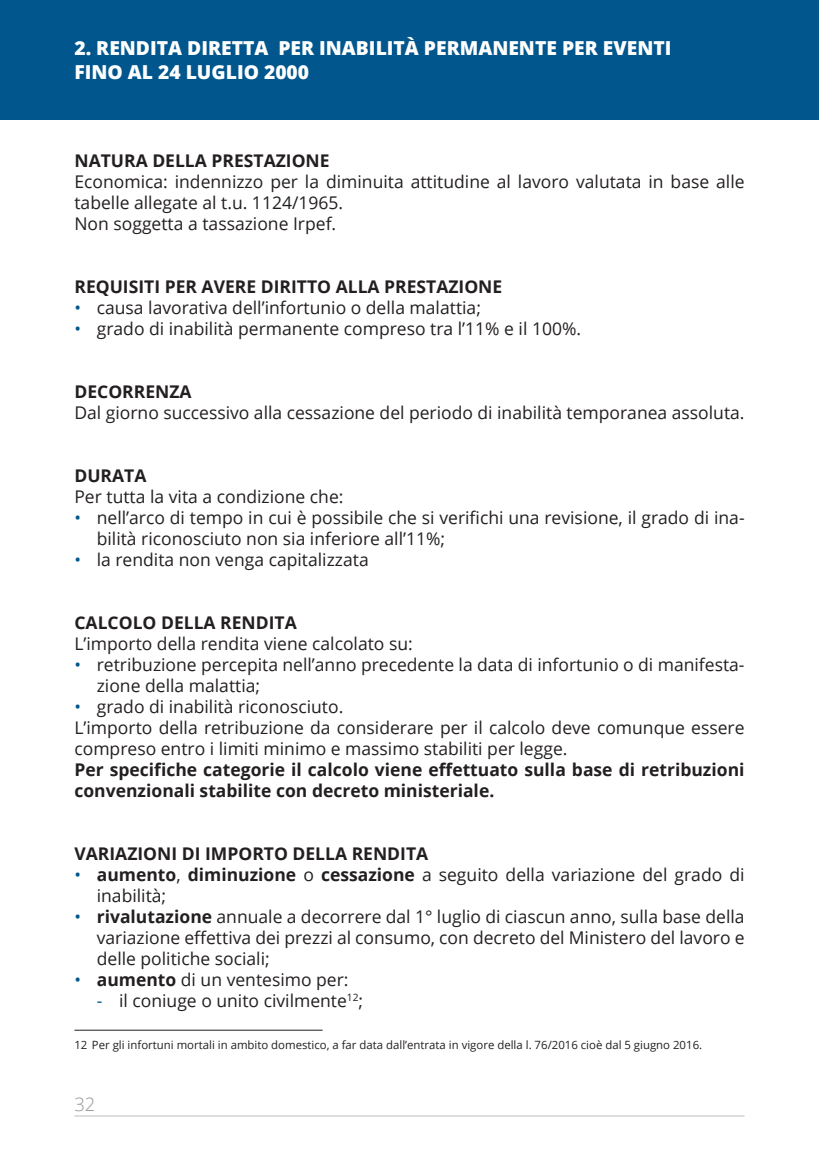
<style>
.page{position:relative;width:819px;height:1156px;background:#fff}
.page>*{position:absolute;margin:0;border:0;box-sizing:border-box;transform-origin:0 0}
.t1{font:800 19.25px/24.5px "Open Sans";color:#fff}
.t2{font:300 18.38px "Open Sans";color:#939598}
.t3{font:17.5px/21px "Open Sans";color:#231f20}
.t4{font:700 17.5px/21px "Open Sans";color:#231f20}
.t5{font:11.38px "Open Sans";color:#231f20}
.s1{color:#01568d}
.s2{font-weight:700}
</style>
<div class="page">
<hr style="left:74px;top:1116px;width:670px;height:1px;background:#bcbdc0">
<hr style="left:74px;top:1030px;width:248px;height:1px;background:#231f20">
<div style="left:0;top:0;width:819px;height:119px;background:#01568d"></div>
<p class="t1" style="left:74px;top:35px;width:598px">2. RENDITA DIRETTA PER INABILITÀ PERMANENTE PER EVENTI<br>FINO AL 24 LUGLIO 2000</p>
<p class="t4" style="left:74px;top:150px;width:257px">NATURA DELLA PRESTAZIONE</p>
<p class="t3" style="left:74px;top:171px;width:671px">Economica: indennizzo per la diminuita attitudine al lavoro valutata in base alle tabelle allegate al t.u. 1124/1965.<br>Non soggetta a tassazione Irpef.</p>
<p class="t4" style="left:74px;top:276px;width:429px">REQUISITI PER AVERE DIRITTO ALLA PRESTAZIONE</p>
<p class="t3" style="left:74px;top:297px;width:408px"><span class="s1">•</span> causa lavorativa dell’infortunio o della malattia;</p>
<p class="t3" style="left:74px;top:318px;width:508px"><span class="s1">•</span> grado di inabilità permanente compreso tra l’11% e il 100%.</p>
<p class="t4" style="left:74px;top:381px;width:119px">DECORRENZA</p>
<p class="t3" style="left:74px;top:402px;width:671px">Dal giorno successivo alla cessazione del periodo di inabilità temporanea assoluta.</p>
<p class="t4" style="left:74px;top:465px;width:74px">DURATA</p>
<p class="t3" style="left:74px;top:486px;width:270px">Per tutta la vita a condizione che:</p>
<p class="t3" style="left:97px;top:507px;width:649px;text-indent:-22px"><span class="s1">•</span> nell’arco di tempo in cui è possibile che si verifichi una revisione, il grado di ina&shy;bilità riconosciuto non sia inferiore all’11%;</p>
<p class="t3" style="left:74px;top:549px;width:296px"><span class="s1">•</span> la rendita non venga capitalizzata</p>
<p class="t4" style="left:74px;top:612px;width:224px">CALCOLO DELLA RENDITA</p>
<p class="t3" style="left:74px;top:633px;width:340px">L’importo della rendita viene calcolato su:</p>
<p class="t3" style="left:97px;top:654px;width:649px;text-indent:-22px"><span class="s1">•</span> retribuzione percepita nell’anno precedente la data di infortunio o di manifesta&shy;zione della malattia;</p>
<p class="t3" style="left:74px;top:696px;width:671px"><span class="s1">•</span> grado di inabilità riconosciuto.<br>L’importo della retribuzione da considerare per il calcolo deve comunque essere compreso entro i limiti minimo e massimo stabiliti per legge.</p>
<p class="t4" style="left:74px;top:759px;width:671px">Per specifiche categorie il calcolo viene effettuato sulla base di retribuzioni convenzionali stabilite con decreto ministeriale.</p>
<p class="t4" style="left:74px;top:843px;width:355px">VARIAZIONI DI IMPORTO DELLA RENDITA</p>
<p class="t3" style="left:97px;top:864px;width:649px;text-indent:-22px"><span class="s1">•</span> <span class="s2">aumento</span>, <span class="s2">diminuzione</span> o <span class="s2">cessazione</span> a seguito della variazione del grado di inabilità;</p>
<p class="t3" style="left:97px;top:906px;width:649px;text-align:justify;text-indent:-22px"><span class="s1">•</span> <span class="s2">rivalutazione</span> annuale a decorrere dal 1° luglio di ciascun anno, sulla base della variazione effettiva dei prezzi al consumo, con decreto del Ministero del lavoro e delle politiche sociali;</p>
<p class="t3" style="left:74px;top:969px;width:275px"><span class="s1">•</span> <span class="s2">aumento</span> di un ventesimo per:</p>
<p class="t3" style="left:97px;top:990px;width:268px"><span class="s1">-</span> il coniuge o unito civilmente<sup>12</sup>;</p>
<p class="t5" style="left:74px;top:1037px;width:629px">12 Per gli infortuni mortali in ambito domestico, a far data dall’entrata in vigore della l. 76/2016 cioè dal 5 giugno 2016.</p>
<p class="t2" style="left:74px;top:1091px;width:22px">32</p>
</div>
